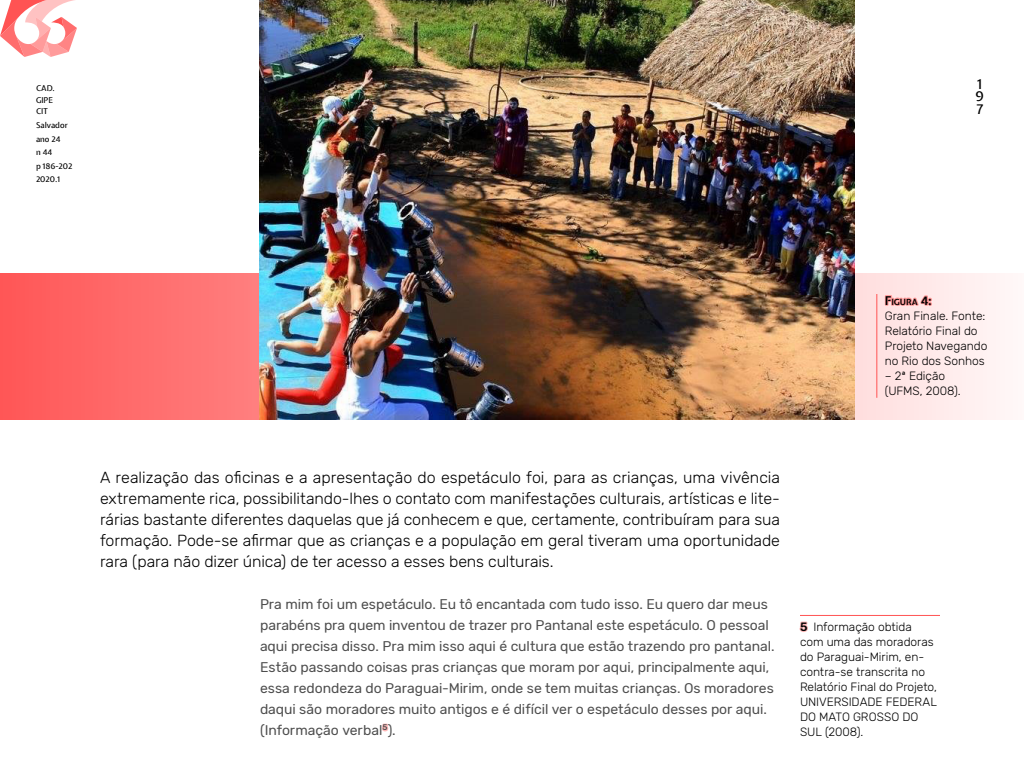
<style>
.page{position:relative;width:1024px;height:768px;background:#fff}
.page>*{position:absolute;margin:0;border:0;box-sizing:border-box;transform-origin:0 0}
.t1{font:300 16px/21px "Rubik";letter-spacing:-.005em;color:#000;text-align:justify}
.t2{font:14px/21px "Rubik";letter-spacing:-.005em;color:#4d4d4d}
.t3{font:500 14px/12.6px "Expletus Sans";color:#000}
.t4{font:300 12px/15px "Rubik";letter-spacing:-.005em;color:#000}
.t5{font:700 8.4px "Expletus Sans";color:#000}
.t6{font:500 8px/13.6px "Expletus Sans";color:#000}
.s1{font-size:12px}
.s2{font-weight:500}
</style>
<div class="page">
<svg style="left:0;top:0;width:77px;height:57px"></svg>
<svg style="left:0;top:273px;width:1000px;height:147px;background:#fe9696"></svg>
<svg style="left:382px;top:723px;width:7px;height:9px"></svg>
<hr style="left:800px;top:615px;width:140px;height:1px;background:#ff5353">
<svg style="left:799px;top:621px;width:9px;height:11px"></svg>
<hr style="left:876px;top:294px;width:1px;height:104px;background:#ff5353">
<svg style="left:884px;top:290px;width:50px;height:18px"></svg>
<img style="left:260px;top:0;width:595px;height:420px">
<p class="t6" style="left:36px;top:83px;width:20px;line-height:11.6px">CAD.<br>GIPE<br>CIT</p>
<p class="t6" style="left:36px;top:119px;width:38px">Salvador ano 24<br>n 44<br>p 186-202<br>2020.1</p>
<p class="t3" style="left:975px;top:79px;width:11px">1<br>1<br>1</p>
<p class="t5" style="left:885px;top:297px;width:48px"><span class="s1">F</span>IGURA <span class="s1">4:</span></p>
<p class="t4" style="left:885px;top:308px;width:104px">Gran Finale. Fonte:<br>Relatório Final do<br>Projeto Navegando no Rio dos Sonhos</p>
<p class="t4" style="left:885px;top:368px;width:77px">– 2ª Edição (UFMS, 2008).</p>
<p class="t1" style="left:100px;top:467px;width:682px">A realização das oficinas e a apresentação do espetáculo foi, para as crianças, uma vivência extremamente rica, possibilitando-lhes o contato com manifestações culturais, artísticas e lite&shy;rárias bastante diferentes daquelas que já conhecem e que, certamente, contribuíram para sua formação. Pode-se afirmar que as crianças e a população em geral tiveram uma oportunidade rara (para não dizer única) de ter acesso a esses bens culturais.</p>
<p class="t2" style="left:260px;top:594px;width:516px">Pra mim foi um espetáculo. Eu tô encantada com tudo isso. Eu quero dar meus parabéns pra quem inventou de trazer pro Pantanal este espetáculo. O pessoal aqui precisa disso. Pra mim isso aqui é cultura que estão trazendo pro pantanal.<br>Estão passando coisas pras crianças que moram por aqui, principalmente aqui, essa redondeza do Paraguai-Mirim, onde se tem muitas crianças. Os moradores daqui são moradores muito antigos e é difícil ver o espetáculo desses por aqui. (Informação verbal<sup>5</sup>).</p>
<p class="t4" style="left:800px;top:620px;width:139px"><span class="s2">5</span> Informação obtida com uma das moradoras do Paraguai-Mirim, en&shy;contra-se transcrita no<br>Relatório Final do Projeto,<br>UNIVERSIDADE FEDERAL<br>DO MATO GROSSO DO<br>SUL (2008).</p>
</div>
